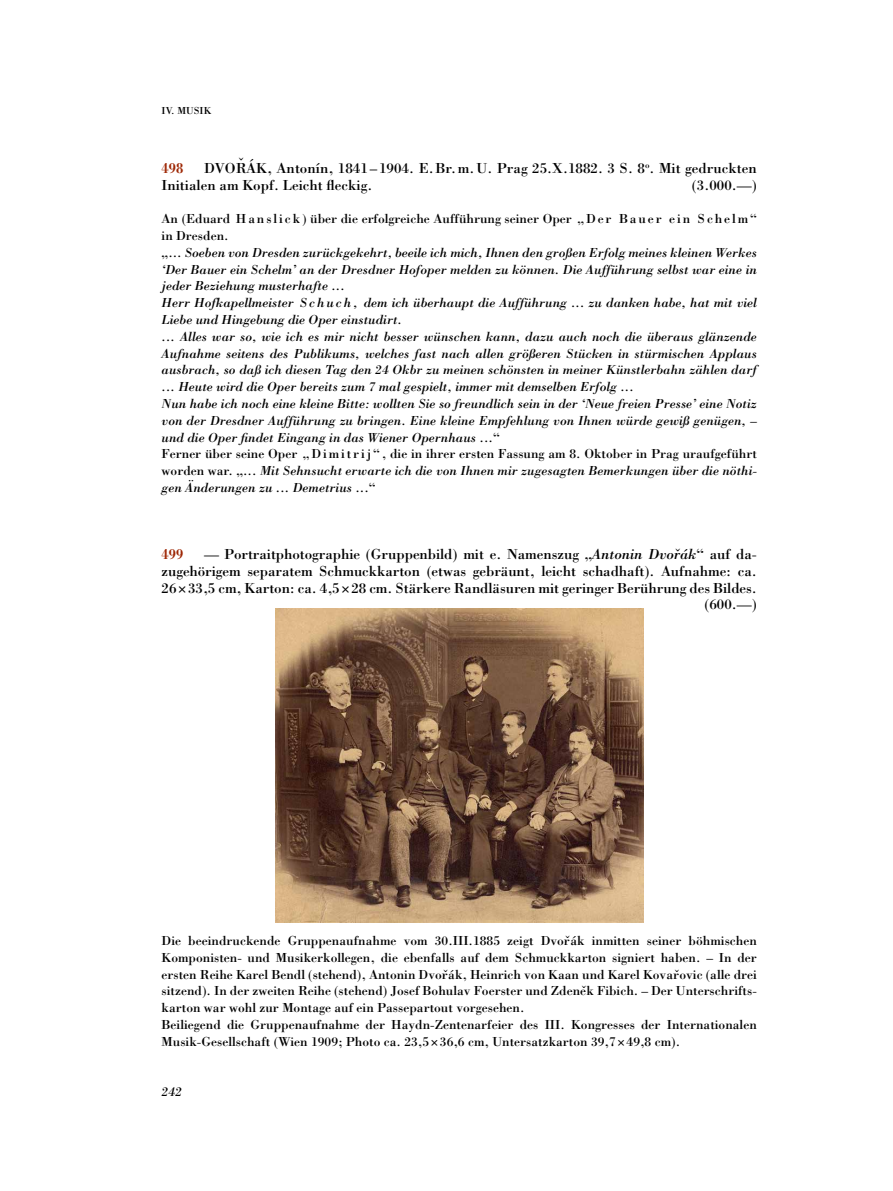
<style>
.page{position:relative;width:893px;height:1191px;background:#fff}
.page>*{position:absolute;margin:0;border:0;box-sizing:border-box;transform-origin:0 0}
.t1{font:15px/16.8px "Bodoni LT";letter-spacing:-.005em;color:#000}
.t2{font:700 15px "Bodoni LT";color:#9e2705;scale:.8 1}
.t3{font:italic 13.5px/16.8px "Bodoni LT";color:#000}
.t4{font:13.5px/16.8px "Bodoni LT";color:#000}
.t5{font:10.5px "Bodoni LT";color:#000}
.s1{font-style:normal}
.s2{font-style:italic}
.s3{font-family:"Bauer Bodoni LT"}
</style>
<div class="page">
<img style="left:275px;top:608px;width:368px;height:314px">
<p class="t5" style="left:162px;top:104px;width:51px">IV. MUSIK</p>
<p class="t1" style="left:162px;top:159px;width:597px;text-indent:43px">DVOR<sup>ˇ</sup> ÁK, Antonín, 1841– 1904. E.Br.m.U. Prag 25.X.1882. 3 S. 8<sup>o</sup>. Mit gedruckten<br>Initialen am Kopf. Leicht fleckig.</p>
<p class="t2" style="left:162px;top:159px;width:29px">498</p>
<p class="t1" style="left:692px;top:176px;width:66px">(3.000.—)</p>
<p class="t3" style="left:162px;top:210px;width:597px"><span class="s1">An (Eduard H a n s l i c k ) über die erfolgreiche Aufführung seiner Oper „ D e r B a u e r e i n S c h e l m “ in Dresden.<br>„...</span> Soeben von Dresden zurückgekehrt, beeile ich mich, Ihnen den großen Erfolg meines kleinen Werkes ‘Der Bauer ein Schelm’ an der Dresdner Hofoper melden zu können. Die Aufführung selbst war eine in jeder Beziehung musterhafte ...<br>Herr Hofkapellmeister S c h u c h , dem ich überhaupt die Aufführung ... zu danken habe, hat mit viel Liebe und Hingebung die Oper einstudirt.<br>... Alles war so, wie ich es mir nicht besser wünschen kann, dazu auch noch die überaus glänzende Aufnahme seitens des Publikums, welches fast nach allen größeren Stücken in stürmischen Applaus ausbrach, so daß ich diesen Tag den 24 Okbr zu meinen schönsten in meiner Künstlerbahn zählen darf ... Heute wird die Oper bereits zum 7 mal gespielt, immer mit demselben Erfolg ...<br>Nun habe ich noch eine kleine Bitte: wollten Sie so freundlich sein in der ‘Neue freien Presse’ eine Notiz von der Dresdner Aufführung zu bringen. Eine kleine Empfehlung von Ihnen würde gewiß genügen, – und die Oper findet Eingang in das Wiener Opernhaus <span class="s1">...“<br>Ferner über seine Oper „ D i m i t r i j “ , die in ihrer ersten Fassung am 8. Oktober in Prag uraufgeführt worden war. „...</span> Mit Sehnsucht erwarte ich die von Ihnen mir zugesagten Bemerkungen über die nöthi&shy;gen Änderungen zu ... Demetrius <span class="s1">...“</span></p>
<p class="t1" style="left:162px;top:545px;width:597px;text-align:right">— Portraitphotographie (Gruppenbild) mit e. Namenszug „<span class="s2">Antonin Dvor</span><span class="s3">ˇ</span><span class="s2">ák</span>“ auf da&shy;zugehörigem separatem Schmuckkarton (etwas gebräunt, leicht schadhaft). Aufnahme: ca.<br>26 33,5 cm, Karton: ca. 4,5 28 cm. Stärkere Randläsuren mit geringer Berührung des Bildes. (600.—)</p>
<p class="t2" style="left:162px;top:544px;width:29px">499</p>
<p class="t4" style="left:162px;top:932px;width:597px">Die beeindruckende Gruppenaufnahme vom 30.III.1885 zeigt Dvor<span class="s3">ˇ</span>ák inmitten seiner böhmischen Komponisten- und Musikerkollegen, die ebenfalls auf dem Schmuckkarton signiert haben. – In der ersten Reihe Karel Bendl (stehend), Antonin Dvor<span class="s3">ˇ</span>ák, Heinrich von Kaan und Karel Kovar<span class="s3">ˇ</span>ovic (alle drei sitzend). In der zweiten Reihe (stehend) Josef Bohulav Foerster und Zdene<span class="s3">ˇ</span>k Fibich. – Der Unterschrifts&shy;karton war wohl zur Montage auf ein Passepartout vorgesehen.<br>Beiliegend die Gruppenaufnahme der Haydn-Zentenarfeier des III. Kongresses der Internationalen Musik-Gesellschaft (Wien 1909; Photo ca. 23,5 36,6 cm, Untersatzkarton 39,7 49,8 cm).</p>
<p class="t3" style="left:162px;top:1083px;width:22px">242</p>
</div>
